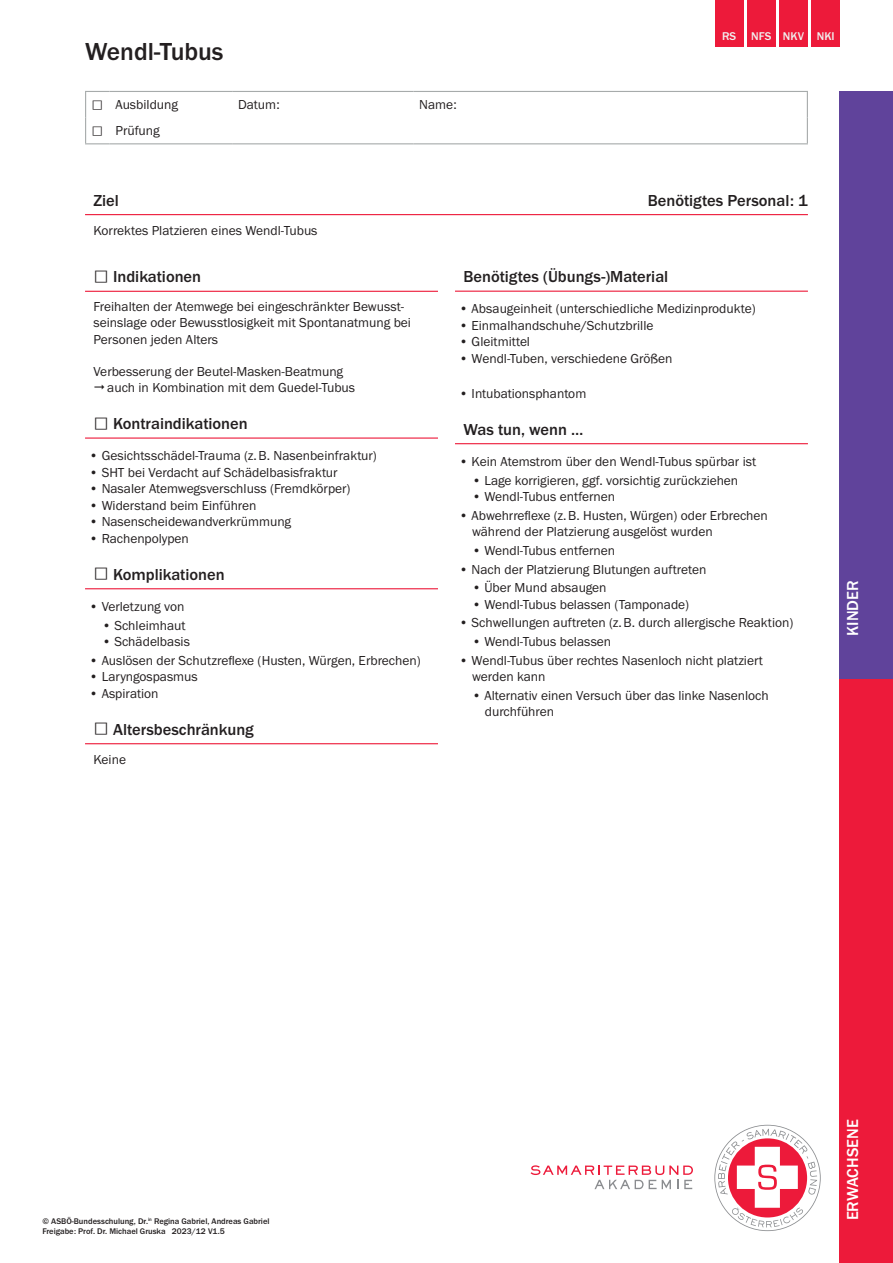
<style>
.page{position:relative;width:893px;height:1263px;background:#fff}
.page>*{position:absolute;margin:0;border:0;box-sizing:border-box;transform-origin:0 0}
.t1{font:500 25.5px "Franklin Gothic URW";color:#231f20}
.t2{font:500 16.5px "Franklin Gothic URW";color:#231f20}
.t3{font:500 16.5px "Franklin Gothic URW";color:#fff}
.t4{font:13.5px/16.5px "Franklin Gothic URW Boo";color:#231f20}
.t5{font:500 11.7px "Franklin Gothic URW";color:#f0f1f0}
.t6{font:500 8.55px/10.2px "Franklin Gothic URW";color:#231f20}
.s1{font-family:"Microsoft Sans Serif";font-size:19.5px}
.s2{font-family:"Microsoft Sans Serif";font-weight:400;font-size:25.5px}
</style>
<div class="page">
<hr style="left:110px;top:91px;width:122px;height:1px;background:#a7abab">
<hr style="left:232px;top:91px;width:181px;height:1px;background:#a7abab">
<hr style="left:413px;top:91px;width:395px;height:1px;background:#a7abab">
<svg style="left:807px;top:92px;width:1px;height:51px"></svg>
<svg style="left:85px;top:91px;width:25px;height:53px"></svg>
<hr style="left:110px;top:143px;width:122px;height:1px;background:#a7abab">
<hr style="left:232px;top:143px;width:181px;height:1px;background:#a7abab">
<hr style="left:413px;top:143px;width:395px;height:1px;background:#a7abab">
<svg style="left:714px;top:1125px;width:107px;height:106px"></svg>
<svg style="left:530px;top:1165px;width:163px;height:24px"></svg>
<div style="left:840px;top:678px;width:53px;height:585px;background:#ed1a3a"></div>
<div style="left:840px;top:91px;width:53px;height:587px;background:#60439b"></div>
<div style="left:779px;top:0;width:29px;height:47px;background:#ed1a3a"></div>
<div style="left:715px;top:0;width:28px;height:47px;background:#ed1a3a"></div>
<div style="left:811px;top:0;width:29px;height:47px;background:#ed1a3a"></div>
<div style="left:747px;top:0;width:28px;height:47px;background:#ed1a3a"></div>
<hr style="left:85px;top:214px;width:723px;height:1px;background:#ed1a3a">
<hr style="left:455px;top:291px;width:353px;height:1px;background:#ed1a3a">
<hr style="left:455px;top:443px;width:353px;height:1px;background:#ed1a3a">
<hr style="left:85px;top:291px;width:353px;height:1px;background:#ed1a3a">
<hr style="left:85px;top:437px;width:353px;height:2px;background:#ed1a3a">
<hr style="left:85px;top:588px;width:353px;height:1px;background:#ed1a3a">
<hr style="left:85px;top:743px;width:353px;height:1px;background:#ed1a3a">
<h1 class="t1" style="left:85px;top:36px;width:140px">Wendl-Tubus</h1>
<p class="t4" style="left:92px;top:96px;width:88px"><span class="s1">□</span> Ausbildung</p>
<p class="t4" style="left:238px;top:96px;width:43px">Datum:</p>
<p class="t4" style="left:419px;top:96px;width:39px">Name:</p>
<p class="t4" style="left:92px;top:122px;width:70px"><span class="s1">□</span> Prüfung</p>
<p class="t5" style="left:722px;top:29px;width:16px">RS</p>
<p class="t5" style="left:751px;top:29px;width:85px">NFS NKV NKI</p>
<p class="t2" style="left:94px;top:190px;width:27px">Ziel</p>
<p class="t2" style="left:648px;top:190px;width:162px">Benötigtes Personal: 1</p>
<p class="t4" style="left:94px;top:221px;width:226px">Korrektes Platzieren eines Wendl-Tubus</p>
<p class="t2" style="left:94px;top:266px;width:109px"><span class="s2">□</span> Indikationen</p>
<p class="t4" style="left:94px;top:298px;width:319px">Freihalten der Atemwege bei eingeschränkter Bewusst&shy;seinslage oder Bewusstlosigkeit mit Spontanatmung bei<br>Personen jeden Alters</p>
<p class="t4" style="left:107px;top:363px;width:249px;text-indent:-14px">Verbesserung der Beutel-Masken-Beatmung auch in Kombination mit dem Guedel-Tubus</p>
<p class="t2" style="left:94px;top:413px;width:156px"><span class="s2">□</span> Kontraindikationen</p>
<p class="t4" style="left:89px;top:447px;width:289px">• Gesichtsschädel-Trauma (z. B. Nasenbeinfraktur)</p>
<p class="t4" style="left:89px;top:464px;width:250px">• SHT bei Verdacht auf Schädelbasisfraktur</p>
<p class="t4" style="left:89px;top:480px;width:263px">• Nasaler Atemwegsverschluss (Fremdkörper)</p>
<p class="t4" style="left:89px;top:497px;width:169px">• Widerstand beim Einführen</p>
<p class="t4" style="left:89px;top:513px;width:203px">• Nasenscheidewandverkrümmung</p>
<p class="t4" style="left:89px;top:530px;width:101px">• Rachenpolypen</p>
<p class="t2" style="left:94px;top:564px;width:133px"><span class="s2">□</span> Komplikationen</p>
<p class="t4" style="left:89px;top:598px;width:97px">• Verletzung von</p>
<p class="t4" style="left:102px;top:617px;width:85px">• Schleimhaut</p>
<p class="t4" style="left:102px;top:633px;width:89px">• Schädelbasis</p>
<p class="t4" style="left:89px;top:652px;width:333px">• Auslösen der Schutzreflexe (Husten, Würgen, Erbrechen)</p>
<p class="t4" style="left:89px;top:668px;width:110px">• Laryngospasmus</p>
<p class="t4" style="left:89px;top:685px;width:71px">• Aspiration</p>
<p class="t2" style="left:94px;top:719px;width:162px"><span class="s2">□</span> Altersbeschränkung</p>
<p class="t4" style="left:94px;top:751px;width:34px">Keine</p>
<p class="t2" style="left:463px;top:266px;width:206px">Benötigtes (Übungs-)Material</p>
<p class="t4" style="left:459px;top:300px;width:298px">• Absaugeinheit (unterschiedliche Medizinprodukte)</p>
<p class="t4" style="left:459px;top:317px;width:196px">• Einmalhandschuhe/Schutzbrille</p>
<p class="t4" style="left:459px;top:333px;width:72px">• Gleitmittel</p>
<p class="t4" style="left:459px;top:350px;width:215px">• Wendl-Tuben, verschiedene Größen</p>
<p class="t4" style="left:459px;top:385px;width:129px">• Intubationsphantom</p>
<p class="t2" style="left:463px;top:419px;width:121px">Was tun, wenn …</p>
<p class="t4" style="left:459px;top:453px;width:298px">• Kein Atemstrom über den Wendl-Tubus spürbar ist</p>
<p class="t4" style="left:472px;top:472px;width:268px">• Lage korrigieren, ggf. vorsichtig zurückziehen</p>
<p class="t4" style="left:472px;top:488px;width:145px">• Wendl-Tubus entfernen</p>
<p class="t4" style="left:472px;top:507px;width:297px;text-indent:-13px">• Abwehrreflexe (z. B. Husten, Würgen) oder Erbrechen während der Platzierung ausgelöst wurden</p>
<p class="t4" style="left:472px;top:542px;width:145px">• Wendl-Tubus entfernen</p>
<p class="t4" style="left:459px;top:560px;width:249px">• Nach der Platzierung Blutungen auftreten</p>
<p class="t4" style="left:472px;top:579px;width:136px">• Über Mund absaugen</p>
<p class="t4" style="left:472px;top:596px;width:219px">• Wendl-Tubus belassen (Tamponade)</p>
<p class="t4" style="left:459px;top:614px;width:336px">• Schwellungen auftreten (z.B. durch allergische Reaktion)</p>
<p class="t4" style="left:472px;top:633px;width:141px">• Wendl-Tubus belassen</p>
<p class="t4" style="left:472px;top:652px;width:293px;text-indent:-13px">• Wendl-Tubus über rechtes Nasenloch nicht platziert werden kann</p>
<p class="t4" style="left:485px;top:687px;width:285px;text-indent:-13px">• Alternativ einen Versuch über das linke Nasenloch durchführen</p>
<p class="t3" style="left:842px;top:636px;width:57px;rotate:-90deg">KINDER</p>
<p class="t6" style="left:43px;top:1215px;width:228px">© ASBÖ-Bundesschulung, Dr.<sup>in</sup> Regina Gabriel, Andreas Gabriel<br>Freigabe: Prof. Dr. Michael Gruska 2023/12 V1.5</p>
<p class="t3" style="left:842px;top:1220px;width:102px;rotate:-90deg">ERWACHSENE</p>
</div>
